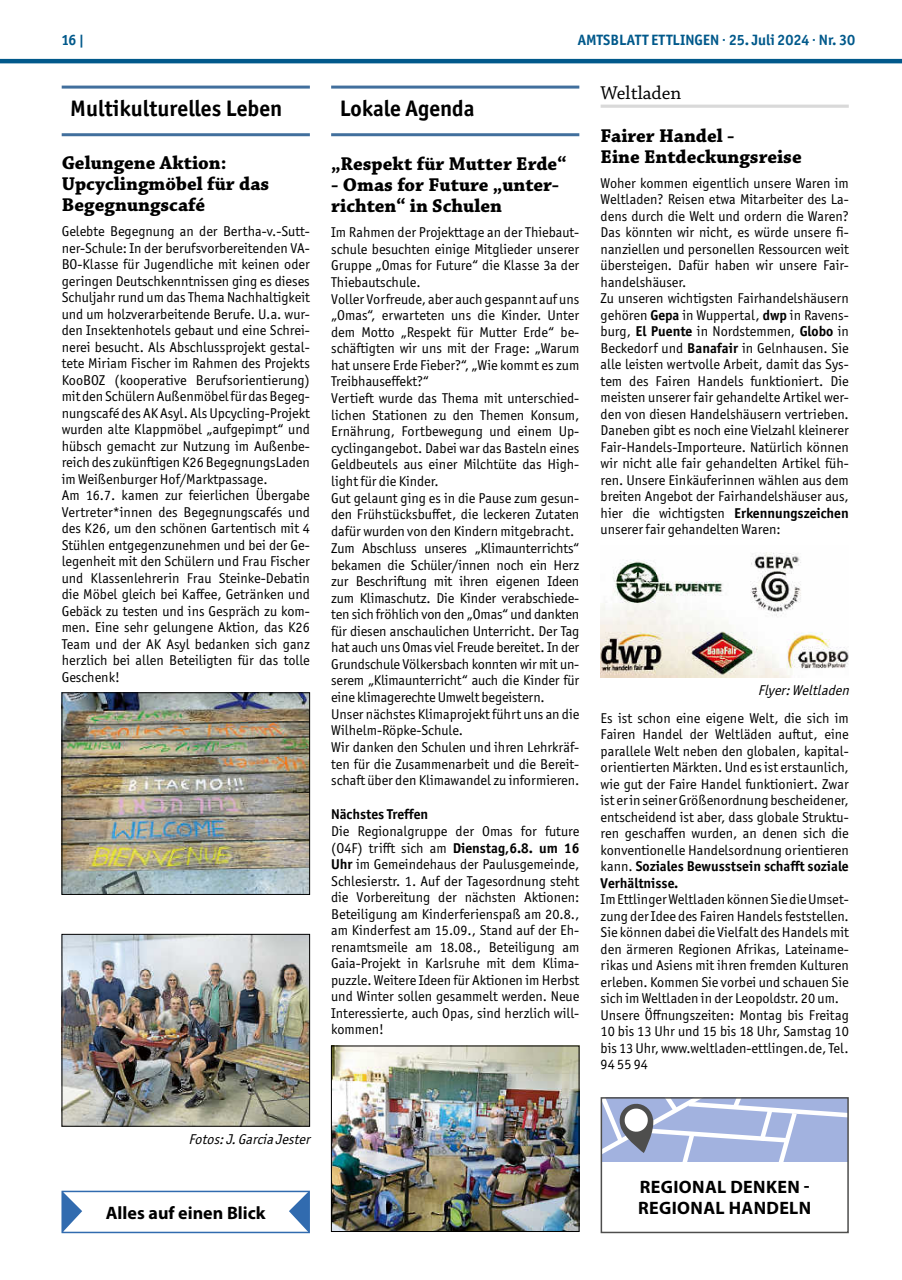
<style>
.page{position:relative;width:902px;height:1280px;background:#fff}
.page>*{position:absolute;margin:0;border:0;box-sizing:border-box;transform-origin:0 0}
.t1{font:700 22.5px "Officina Sans ITC Pro";color:#000}
.t2{font:700 19.5px/21px "Chaparral Pro";color:#000}
.t3{font:19.5px "Chaparral Pro";color:#000}
.t4{font:700 18px/21px "Myriad Pro";letter-spacing:.02em;color:#000}
.t5{font:700 18px "Myriad Pro";color:#000}
.t6{font:700 15px "Officina Sans ITC Pro";color:#01598b}
.t7{font:14.25px/16.5px "Officina Sans ITC Pro";color:#000}
.t8{font:italic 14.25px "Officina Sans ITC Pro";color:#000}
.t9{font:700 14.25px "Officina Sans ITC Pro";color:#000}
.s1{font-weight:700}
</style>
<div class="page">
<hr style="left:0;top:59px;width:901px;height:4px;background:#01598b">
<hr style="left:62px;top:86px;width:248px;height:3px;background:#416f9d">
<hr style="left:62px;top:133px;width:248px;height:3px;background:#416f9d">
<img style="left:64px;top:694px;width:244px;height:199px">
<div style="left:62px;top:692px;width:248px;height:203px;border:1px solid #000"></div>
<img style="left:64px;top:936px;width:244px;height:188px">
<div style="left:62px;top:934px;width:248px;height:192px;border:1px solid #000"></div>
<hr style="left:331px;top:86px;width:248px;height:3px;background:#416f9d">
<hr style="left:331px;top:133px;width:248px;height:3px;background:#416f9d">
<img style="left:333px;top:1048px;width:244px;height:182px">
<div style="left:331px;top:1046px;width:248px;height:186px;border:1px solid #000"></div>
<hr style="left:600px;top:105px;width:248px;height:3px;background:#d9d9d9">
<img style="left:600px;top:552px;width:248px;height:125px">
<svg style="left:65px;top:1194px;width:17px;height:36px"></svg>
<svg style="left:289px;top:1194px;width:18px;height:36px"></svg>
<div style="left:62px;top:1191px;width:248px;height:42px;border:2px solid #316baf"></div>
<svg style="left:603px;top:1100px;width:242px;height:62px"></svg>
<div style="left:600px;top:1097px;width:248px;height:136px;border:2px solid #4e4e4d"></div>
<p class="t6" style="left:62px;top:31px;width:24px">16 |</p>
<p class="t6" style="left:578px;top:31px;width:279px">AMTSBLATT ETTLINGEN · 25. Juli 2024 · Nr. 30</p>
<h1 class="t1" style="left:70px;top:95px;width:213px">Multikulturelles Leben</h1>
<h2 class="t2" style="left:62px;top:153px;width:209px">Gelungene Aktion:<br>Upcyclingmöbel für das<br>Begegnungscafé</h2>
<p class="t7" style="left:62px;top:223px;width:250px">Gelebte Begegnung an der Bertha-v.-Sutt&shy;ner-Schule: In der berufsvorbereitenden VA-BO-Klasse für Jugendliche mit keinen oder geringen Deutschkenntnissen ging es dieses Schuljahr rund um das Thema Nachhaltigkeit und um holzverarbeitende Berufe. U.a. wur&shy;den Insektenhotels gebaut und eine Schrei&shy;nerei besucht. Als Abschlussprojekt gestal&shy;tete Miriam Fischer im Rahmen des Projekts KooBOZ (kooperative Berufsorientierung) mit den Schülern Außenmöbel für das Begeg&shy;nungscafé des AK Asyl. Als Upcycling-Projekt wurden alte Klappmöbel „aufgepimpt“ und hübsch gemacht zur Nutzung im Außenbe&shy;reich des zukünftigen K26 BegegnungsLaden im Weißenburger Hof/Marktpassage.<br>Am 16.7. kamen zur feierlichen Übergabe Vertreter*innen des Begegnungscafés und des K26, um den schönen Gartentisch mit 4<br>Stühlen entgegenzunehmen und bei der Ge&shy;legenheit mit den Schülern und Frau Fischer und Klassenlehrerin Frau Steinke-Debatin die Möbel gleich bei Kaffee, Getränken und Gebäck zu testen und ins Gespräch zu kom&shy;men. Eine sehr gelungene Aktion, das K26<br>Team und der AK Asyl bedanken sich ganz herzlich bei allen Beteiligten für das tolle Geschenk!</p>
<h1 class="t1" style="left:339px;top:95px;width:137px">Lokale Agenda</h1>
<h2 class="t2" style="left:331px;top:154px;width:237px">„Respekt für Mutter Erde“</h2>
<h2 class="t2" style="left:331px;top:175px;width:229px">- Omas for Future „unter&shy;richten“ in Schulen</h2>
<p class="t7" style="left:331px;top:224px;width:250px">Im Rahmen der Projekttage an der Thiebaut&shy;schule besuchten einige Mitglieder unserer Gruppe „Omas for Future“ die Klasse 3a der Thiebautschule.<br>Voller Vorfreude, aber auch gespannt auf uns „Omas“, erwarteten uns die Kinder. Unter dem Motto „Respekt für Mutter Erde“ be&shy;schäftigten wir uns mit der Frage: „Warum hat unsere Erde Fieber?“, „Wie kommt es zum Treibhauseffekt?“<br>Vertieft wurde das Thema mit unterschied&shy;lichen Stationen zu den Themen Konsum, Ernährung, Fortbewegung und einem Up&shy;cyclingangebot. Dabei war das Basteln eines Geldbeutels aus einer Milchtüte das High&shy;light für die Kinder.<br>Gut gelaunt ging es in die Pause zum gesun&shy;den Frühstücksbuffet, die leckeren Zutaten dafür wurden von den Kindern mitgebracht.<br>Zum Abschluss unseres „Klimaunterrichts“ bekamen die Schüler/innen noch ein Herz zur Beschriftung mit ihren eigenen Ideen zum Klimaschutz. Die Kinder verabschiede&shy;ten sich fröhlich von den „Omas“ und dankten für diesen anschaulichen Unterricht. Der Tag hat auch uns Omas viel Freude bereitet. In der Grundschule Völkersbach konnten wir mit un&shy;serem „Klimaunterricht“ auch die Kinder für eine klimagerechte Umwelt begeistern.<br>Unser nächstes Klimaprojekt führt uns an die Wilhelm-Röpke-Schule.<br>Wir danken den Schulen und ihren Lehrkräf&shy;ten für die Zusammenarbeit und die Bereit&shy;schaft über den Klimawandel zu informieren.</p>
<p class="t9" style="left:331px;top:805px;width:99px">Nächstes Treffen</p>
<p class="t7" style="left:331px;top:823px;width:250px;text-align:justify">Die Regionalgruppe der Omas for future (O4F) trifft sich am <span class="s1">Dienstag,6.8. um 16<br>Uhr</span> im Gemeindehaus der Paulusgemeinde, Schlesierstr. 1. Auf der Tagesordnung steht die Vorbereitung der nächsten Aktionen:<br>Beteiligung am Kinderferienspaß am 20.8., am Kinderfest am 15.09., Stand auf der Eh&shy;renamtsmeile am 18.08., Beteiligung am Gaia-Projekt in Karlsruhe mit dem Klima&shy;puzzle. Weitere Ideen für Aktionen im Herbst und Winter sollen gesammelt werden. Neue Interessierte, auch Opas, sind herzlich will&shy;kommen!</p>
<h2 class="t3" style="left:600px;top:82px;width:82px">Weltladen</h2>
<h2 class="t2" style="left:600px;top:126px;width:203px">Fairer Handel -<br>Eine Entdeckungsreise</h2>
<p class="t7" style="left:600px;top:175px;width:250px">Woher kommen eigentlich unsere Waren im Weltladen? Reisen etwa Mitarbeiter des La&shy;dens durch die Welt und ordern die Waren?<br>Das könnten wir nicht, es würde unsere fi&shy;nanziellen und personellen Ressourcen weit übersteigen. Dafür haben wir unsere Fair&shy;handelshäuser.<br>Zu unseren wichtigsten Fairhandelshäusern gehören <span class="s1">Gepa</span> in Wuppertal, <span class="s1">dwp</span> in Ravens&shy;burg, <span class="s1">El Puente</span> in Nordstemmen, <span class="s1">Globo</span> in Beckedorf und <span class="s1">Banafair</span> in Gelnhausen. Sie alle leisten wertvolle Arbeit, damit das Sys&shy;tem des Fairen Handels funktioniert. Die meisten unserer fair gehandelte Artikel wer&shy;den von diesen Handelshäusern vertrieben.<br>Daneben gibt es noch eine Vielzahl kleinerer Fair-Handels-Importeure. Natürlich können wir nicht alle fair gehandelten Artikel füh&shy;ren. Unsere Einkäuferinnen wählen aus dem breiten Angebot der Fairhandelshäuser aus, hier die wichtigsten <span class="s1">Erkennungszeichen </span>unserer fair gehandelten Waren:</p>
<p class="t8" style="left:757px;top:682px;width:96px">Flyer:Weltladen</p>
<p class="t7" style="left:600px;top:709px;width:250px;text-align:justify">Es ist schon eine eigene Welt, die sich im Fairen Handel der Weltläden auftut, eine parallele Welt neben den globalen, kapital&shy;orientierten Märkten. Und es ist erstaunlich, wie gut der Faire Handel funktioniert. Zwar ist er in seiner Größenordnung bescheidener, entscheidend ist aber, dass globale Struktu&shy;ren geschaffen wurden, an denen sich die konventionelle Handelsordnung orientieren kann. <span class="s1">Soziales Bewusstsein schafft soziale Verhältnisse.</span></p>
<p class="t7" style="left:600px;top:891px;width:250px">Im Ettlinger Weltladen können Sie die Umset&shy;zung der Idee des Fairen Handels feststellen.<br>Sie können dabei die Vielfalt des Handels mit den ärmeren Regionen Afrikas, Lateiname&shy;rikas und Asiens mit ihren fremden Kulturen erleben. Kommen Sie vorbei und schauen Sie sich im Weltladen in der Leopoldstr. 20 um.<br>Unsere Öffnungszeiten: Montag bis Freitag 10 bis 13 Uhr und 15 bis 18 Uhr, Samstag 10 bis 13 Uhr, www.weltladen-ettlingen.de, Tel.<br>94 55 94</p>
<p class="t8" style="left:188px;top:1131px;width:127px">Fotos:J.GarciaJester</p>
<p class="t5" style="left:106px;top:1201px;width:161px">Alles auf einen Blick</p>
<p class="t4" style="left:638px;top:1176px;width:175px">REGIONAL DENKEN -<br>REGIONAL HANDELN</p>
</div>
